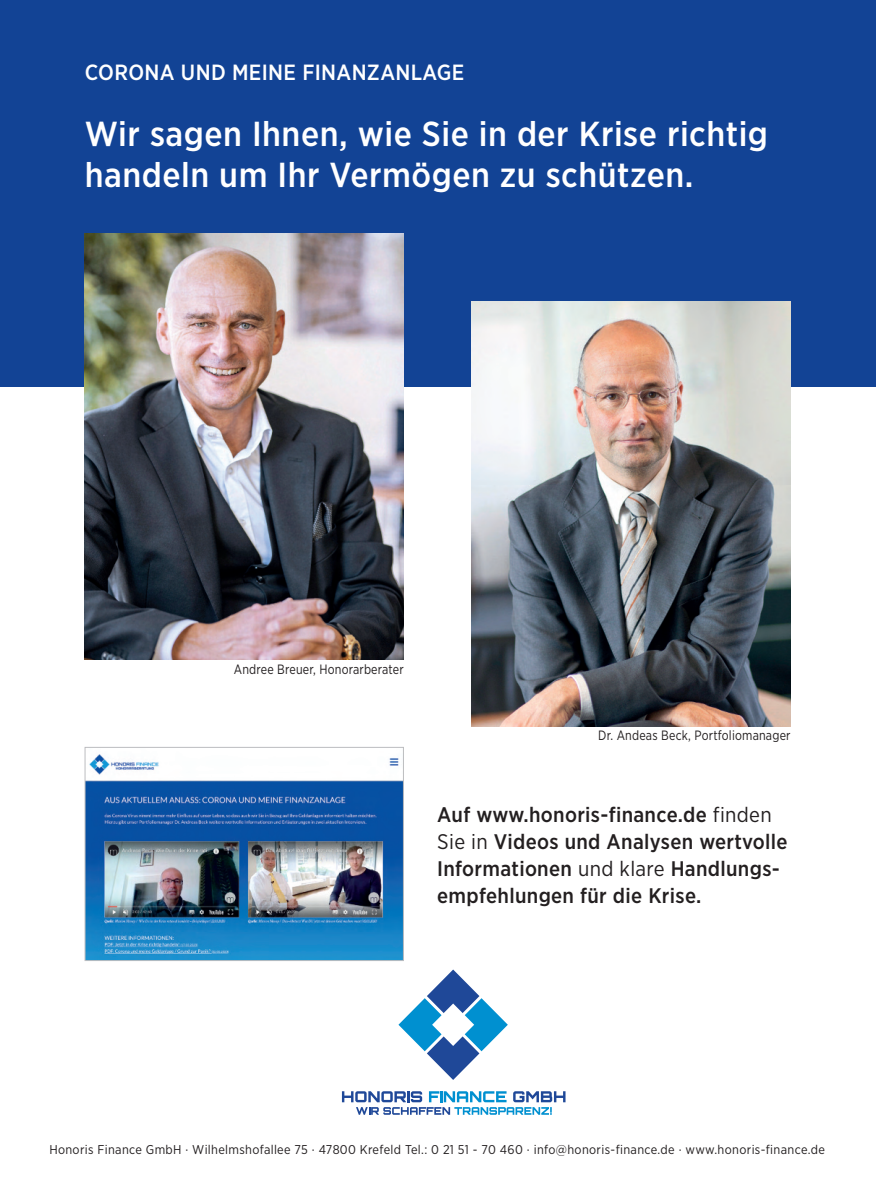
<style>
.page{position:relative;width:876px;height:1191px;background:#fff}
.page>*{position:absolute;margin:0;border:0;box-sizing:border-box;transform-origin:0 0}
.t1{font:500 34.65px/41.5px "Gotham Narrow";letter-spacing:.015em;color:#fff}
.t2{font:500 21.9px "Gotham Narrow";letter-spacing:.015em;color:#fff}
.t3{font:500 21px/27.2px "Gotham Narrow";letter-spacing:.015em;color:#231f20}
.t4{font:13.5px "Gotham Narrow";letter-spacing:.015em;color:#231f20;scale:.92 1}
.t5{font:12.75px "Gotham Narrow";letter-spacing:.025em;color:#231f20}
.s1{font-weight:400}
</style>
<div class="page">
<div style="left:0;top:0;width:876px;height:386px;background:#124395"></div>
<img style="left:85px;top:234px;width:319px;height:425px">
<img style="left:472px;top:301px;width:318px;height:425px">
<img style="left:87px;top:754px;width:315px;height:204px">
<div style="left:85px;top:747px;width:319px;height:213px;border:1px solid #bcbdc0"></div>
<svg style="left:398px;top:969px;width:110px;height:111px"></svg>
<svg style="left:342px;top:1091px;width:223px;height:23px"></svg>
<p class="t2" style="left:85px;top:65px;width:381px">CORONA UND MEINE FINANZANLAGE</p>
<h1 class="t1" style="left:85px;top:115px;width:685px">Wir sagen Ihnen, wie Sie in der Krise richtig handeln um Ihr Vermögen zu schützen.</h1>
<p class="t4" style="left:234px;top:664px;width:186px">Andree Breuer, Honorarberater</p>
<p class="t4" style="left:598px;top:731px;width:211px">Dr. Andeas Beck, Portfoliomanager</p>
<p class="t3" style="left:437px;top:802px;width:352px">Auf www.honoris-finance.de <span class="s1">finden Sie in</span> Videos und Analysen wertvolle Informationen <span class="s1">und klare</span> Handlungs - empfehlungen für die Krise.</p>
<p class="t5" style="left:49px;top:1145px;width:777px">Honoris Finance GmbH · Wilhelmshofallee 75 · 47800 Krefeld Tel.: 0 21 51 - 70 460 · info@honoris-finance.de · www.honoris-finance.de</p>
</div>
